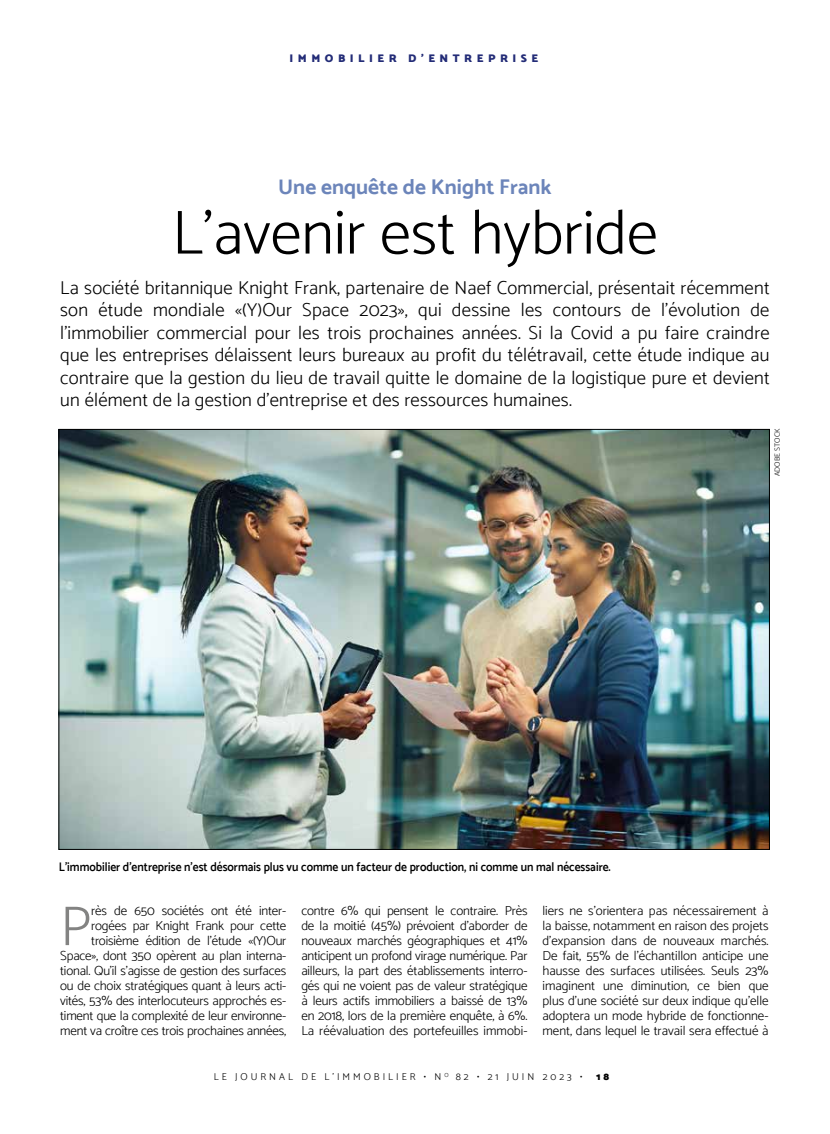
<style>
.page{position:relative;width:830px;height:1134px;background:#fff}
.page>*{position:absolute;margin:0;border:0;box-sizing:border-box;transform-origin:0 0}
.t1{font:300 62.5px "Catamaran";color:#000}
.t2{font:300 56.38px "Catamaran";color:#838382}
.t3{font:700 21.25px "Catamaran";color:#6c85ba}
.t4{font:300 18.75px/22.5px "Catamaran";letter-spacing:.01em;color:#000;text-align:justify}
.t5{font:300 13.12px/15px "Catamaran";letter-spacing:-.01em;color:#000;text-align:justify}
.t6{font:600 12.5px "Catamaran";color:#000;scale:.92 1}
.t7{font:900 11.25px "Catamaran";letter-spacing:.4em;color:#232c77}
.t8{font:300 10px "Catamaran";letter-spacing:.3em;color:#000}
.t9{font:900 10px "Catamaran";color:#000}
.t10{font:300 7.5px "Catamaran";letter-spacing:.01em;color:#000}
</style>
<div class="page">
<img style="left:61px;top:431px;width:706px;height:417px">
<p class="t7" style="left:289px;top:51px;width:250px">IMMOBILIER D’ENTREPRISE</p>
<h3 class="t3" style="left:278px;top:174px;width:275px">Une enquête de Knight Frank</h3>
<h1 class="t1" style="left:172px;top:195px;width:487px">L’avenir est hybride</h1>
<p class="t4" style="left:60px;top:276px;width:710px">La société britannique Knight Frank, partenaire de Naef Commercial, présentait récemment son étude mondiale «(Y)Our Space 2023», qui dessine les contours de l’évolution de l’immobilier commercial pour les trois prochaines années. Si la Covid a pu faire craindre que les entreprises délaissent leurs bureaux au profit du télétravail, cette étude indique au contraire que la gestion du lieu de travail quitte le domaine de la logistique pure et devient un élément de la gestion d’entreprise et des ressources humaines.</p>
<p class="t6" style="left:59px;top:859px;width:601px">L’immobilier d’entreprise n’est désormais plus vu comme un facteur de production, ni comme un mal nécessaire.</p>
<p class="t10" style="left:772px;top:476px;width:49px;rotate:-90deg">ADOBE STOCK</p>
<p class="t5" style="left:60px;top:903px;width:227px;text-align:right">rès de 650 sociétés ont été inter&shy;rogées par Knight Frank pour cette troisième édition de l’étude «(Y)Our Space», dont 350 opèrent au plan interna&shy;tional. Qu’il s’agisse de gestion des surfaces ou de choix stratégiques quant à leurs acti&shy;vités, 53% des interlocuteurs approchés es&shy;timent que la complexité de leur environne&shy;ment va croître ces trois prochaines années,</p>
<p class="t5" style="left:301px;top:903px;width:227px">contre 6% qui pensent le contraire. Près de la moitié (45%) prévoient d’aborder de nouveaux marchés géographiques et 41% anticipent un profond virage numérique. Par ailleurs, la part des établissements interro&shy;gés qui ne voient pas de valeur stratégique à leurs actifs immobiliers a baissé de 13% en 2018, lors de la première enquête, à 6%.<br>La réévaluation des portefeuilles immobi-</p>
<p class="t5" style="left:542px;top:903px;width:227px">liers ne s’orientera pas nécessairement à la baisse, notamment en raison des projets d’expansion dans de nouveaux marchés.<br>De fait, 55% de l’échantillon anticipe une hausse des surfaces utilisées. Seuls 23% imaginent une diminution, ce bien que plus d’une société sur deux indique qu’elle adoptera un mode hybride de fonctionne&shy;ment, dans lequel le travail sera effectué à</p>
<h2 class="t2" style="left:60px;top:893px;width:33px">P</h2>
<p class="t8" style="left:213px;top:1071px;width:370px">LE JOURNAL DE L’IMMOBILIER • N <sup>O</sup> 82 • 21 JUIN 2023 •</p>
<p class="t9" style="left:595px;top:1071px;width:15px">1 8</p>
</div>
